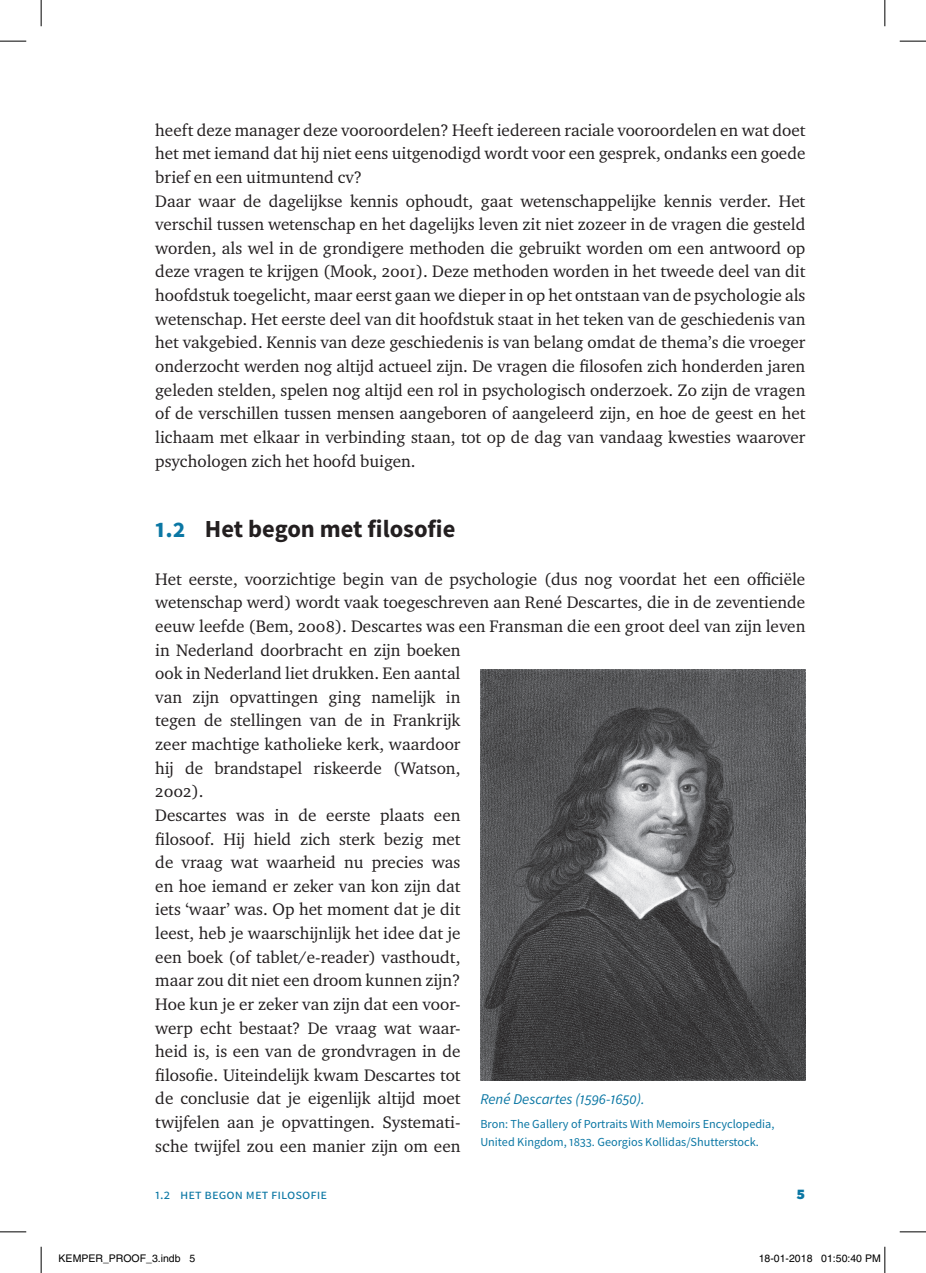
<style>
.page{position:relative;width:926px;height:1273px;background:#fff}
.page>*{position:absolute;margin:0;border:0;box-sizing:border-box;transform-origin:0 0}
.t1{font:700 24.5px "Source Sans Pro";color:#231f20}
.t2{font:900 17.5px "Source Sans Pro";color:#0b77a4}
.t3{font:17.15px/23.6px "Charter ITC Std";color:#231f20}
.t4{font:italic 14.88px "Source Sans Pro";color:#0b77a4}
.t5{font:14px "Source Sans Pro";letter-spacing:.005em;color:#0b77a4}
.t6{font:12.25px/17.5px "Source Sans Pro";color:#0b77a4}
.t7{font:10.5px "Helvetica";color:#000}
.s1{color:#0b77a4}
</style>
<div class="page">
<img style="left:480px;top:670px;width:325px;height:411px">
<svg style="left:0;top:41px;width:26px;height:1px"></svg>
<svg style="left:899px;top:41px;width:27px;height:1px"></svg>
<svg style="left:0;top:1231px;width:26px;height:1px"></svg>
<svg style="left:899px;top:1231px;width:27px;height:1px"></svg>
<svg style="left:41px;top:0;width:1px;height:26px"></svg>
<svg style="left:41px;top:1247px;width:1px;height:26px"></svg>
<svg style="left:884px;top:0;width:1px;height:26px"></svg>
<div style="left:821px;top:1255px;width:6px;height:8px;border:1px solid #fff;border-radius:50%"></div>
<svg style="left:822px;top:1247px;width:63px;height:26px"></svg>
<p class="t3" style="left:155px;top:118px;width:651px">heeft deze manager deze vooroordelen? Heeft iedereen raciale vooroordelen en wat doet het met iemand dat hij niet eens uitgenodigd wordt voor een gesprek, ondanks een goede brief en een uitmuntend cv?<br>Daar waar de dagelijkse kennis ophoudt, gaat wetenschappelijke kennis verder. Het verschil tussen wetenschap en het dagelijks leven zit niet zozeer in de vragen die gesteld worden, als wel in de grondigere methoden die gebruikt worden om een antwoord op deze vragen te krijgen (Mook, 2001). Deze methoden worden in het tweede deel van dit hoofdstuk toegelicht, maar eerst gaan we dieper in op het ontstaan van de psychologie als wetenschap. Het eerste deel van dit hoofdstuk staat in het teken van de geschiedenis van het vakgebied. Kennis van deze geschiedenis is van belang omdat de thema’s die vroeger onderzocht werden nog altijd actueel zijn. De vragen die filosofen zich honderden jaren geleden stelden, spelen nog altijd een rol in psychologisch onderzoek. Zo zijn de vragen of de verschillen tussen mensen aangeboren of aangeleerd zijn, en hoe de geest en het lichaam met elkaar in verbinding staan, tot op de dag van vandaag kwesties waarover psychologen zich het hoofd buigen.</p>
<h1 class="t1" style="left:155px;top:513px;width:301px"><span class="s1">1.2</span> Het begon met filosofie</h1>
<p class="t3" style="left:155px;top:567px;width:651px">Het eerste, voorzichtige begin van de psychologie (dus nog voordat het een officiële wetenschap werd) wordt vaak toegeschreven aan René Descartes, die in de zeventiende eeuw leefde (Bem, 2008). Descartes was een Fransman die een groot deel van zijn leven in Nederland doorbracht en zijn boeken<br>ook in Nederland liet drukken. Een aantal<br>van zijn opvattingen ging namelijk in<br>tegen de stellingen van de in Frankrijk<br>zeer machtige katholieke kerk, waardoor<br>hij de brandstapel riskeerde (Watson,<br>2002).<br>Descartes was in de eerste plaats een<br>filosoof. Hij hield zich sterk bezig met<br>de vraag wat waarheid nu precies was<br>en hoe iemand er zeker van kon zijn dat<br>iets ‘waar’ was. Op het moment dat je dit<br>leest, heb je waarschijnlijk het idee dat je<br>een boek (of tablet/e-reader) vasthoudt,<br>maar zou dit niet een droom kunnen zijn?<br>Hoe kun je er zeker van zijn dat een voor-<br>werp echt bestaat? De vraag wat waar-<br>heid is, is een van de grondvragen in de<br>filosofie. Uiteindelijk kwam Descartes tot<br>de conclusie dat je eigenlijk altijd moet<br>twijfelen aan je opvattingen. Systemati-<br>sche twijfel zou een manier zijn om een</p>
<p class="t4" style="left:480px;top:1090px;width:166px">René Descartes (1596-1650).</p>
<p class="t6" style="left:480px;top:1115px;width:296px">Bron: The Gallery of Portraits With Memoirs Encyclopedia,<br>United Kingdom, 1833. Georgios Kollidas/Shutterstock.</p>
<p class="t5" style="left:155px;top:1185px;width:173px">1.2 Het begon met filosofie</p>
<p class="t2" style="left:796px;top:1181px;width:10px">5</p>
<p class="t7" style="left:59px;top:1253px;width:138px">KEMPER_PROOF_3.indb 5</p>
<p class="t7" style="left:758px;top:1253px;width:123px">18-01-2018 01:50:40 PM</p>
</div>
